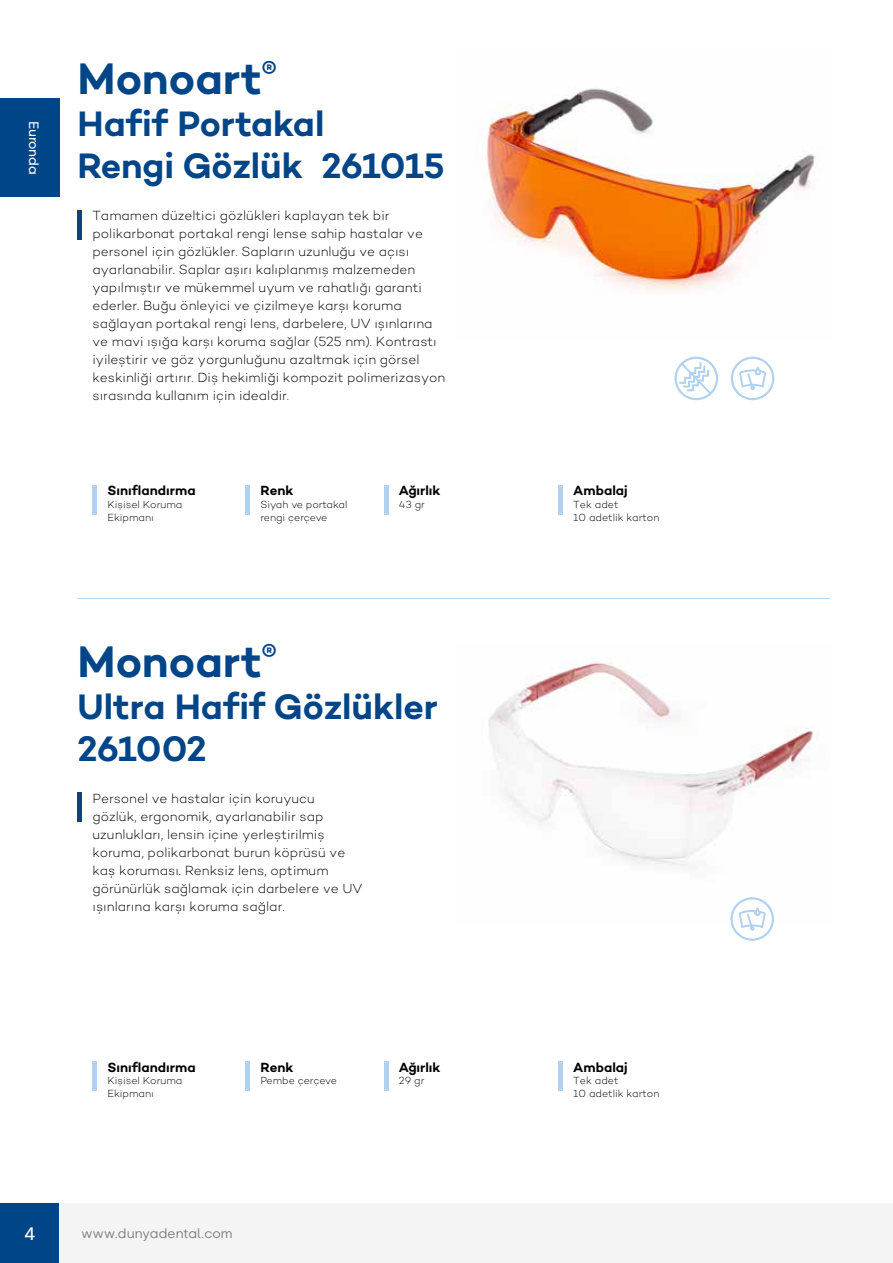
<style>
.page{position:relative;width:893px;height:1263px;background:#fff}
.page>*{position:absolute;margin:0;border:0;box-sizing:border-box;transform-origin:0 0}
.t1{font:600 45px "Campton";color:#004587}
.t2{font:600 36px/42px "Campton";color:#004587}
.t3{font:500 18px "Glence";color:#fff}
.t4{font:300 13.5px/18px "Campton";color:#000}
.t5{font:600 13.5px "Campton";color:#000}
.t6{font:13.5px "Glence";letter-spacing:.01em;color:#7c7b7b}
.t7{font:500 13.5px "Glence";letter-spacing:-.015em;color:#fff}
.t8{font:300 10.5px/12.6px "Campton";color:#000}
</style>
<div class="page">
<div style="left:0;top:1203px;width:60px;height:60px;background:#004587"></div>
<div style="left:60px;top:1203px;width:833px;height:60px;background:#f4f4f4"></div>
<div style="left:0;top:99px;width:60px;height:98px;background:#004587"></div>
<img style="left:486px;top:88px;width:330px;height:206px">
<img style="left:489px;top:660px;width:330px;height:206px">
<hr style="left:78px;top:598px;width:752px;height:1px;background:#b0d2f0">
<hr style="left:78px;top:210px;width:4px;height:30px;background:#004587">
<hr style="left:78px;top:792px;width:4px;height:30px;background:#004587">
<svg style="left:730px;top:897px;width:44px;height:44px"></svg>
<div style="left:92px;top:485px;width:5px;height:30px;background:#b0d2f0"></div>
<div style="left:92px;top:1061px;width:5px;height:30px;background:#b0d2f0"></div>
<hr style="left:384px;top:485px;width:4px;height:30px;background:#b0d2f0">
<hr style="left:384px;top:1061px;width:4px;height:30px;background:#b0d2f0">
<hr style="left:246px;top:485px;width:4px;height:30px;background:#b0d2f0">
<hr style="left:246px;top:1061px;width:4px;height:30px;background:#b0d2f0">
<div style="left:558px;top:485px;width:5px;height:30px;background:#b0d2f0"></div>
<div style="left:558px;top:1061px;width:5px;height:30px;background:#b0d2f0"></div>
<svg style="left:674px;top:356px;width:44px;height:44px"></svg>
<svg style="left:731px;top:356px;width:44px;height:44px"></svg>
<p class="t7" style="left:41px;top:121px;width:55px;rotate:90deg">Euronda</p>
<h1 class="t1" style="left:78px;top:50px;width:201px">Monoart<sup>®</sup></h1>
<h2 class="t2" style="left:78px;top:102px;width:369px">Hafif Portakal<br>Rengi Gözlük 261015</h2>
<p class="t4" style="left:92px;top:206px;width:354px">Tamamen düzeltici gözlükleri kaplayan tek bir polikarbonat portakal rengi lense sahip hastalar ve personel için gözlükler. Sapların uzunluğu ve açısı ayarlanabilir. Saplar aşırı kalıplanmış malzemeden yapılmıştır ve mükemmel uyum ve rahatlığı garanti ederler. Buğu önleyici ve çizilmeye karşı koruma sağlayan portakal rengi lens, darbelere, UV ışınlarına ve mavi ışığa karşı koruma sağlar (525 nm). Kontrastı iyileştirir ve göz yorgunluğunu azaltmak için görsel keskinliği artırır. Diş hekimliği kompozit polimerizasyon sırasında kullanım için idealdir.</p>
<p class="t5" style="left:107px;top:482px;width:90px">Sınıflandırma</p>
<p class="t8" style="left:107px;top:498px;width:77px">Kişisel Koruma<br>Ekipmanı</p>
<p class="t5" style="left:260px;top:482px;width:34px">Renk</p>
<p class="t8" style="left:260px;top:498px;width:88px">Siyah ve portakal rengi çerçeve</p>
<p class="t5" style="left:399px;top:482px;width:43px">Ağırlık</p>
<p class="t8" style="left:399px;top:498px;width:27px">43 gr</p>
<h1 class="t1" style="left:78px;top:632px;width:201px">Monoart<sup>®</sup></h1>
<h2 class="t2" style="left:78px;top:685px;width:362px">Ultra Hafif Gözlükler<br>261002</h2>
<p class="t4" style="left:92px;top:789px;width:272px">Personel ve hastalar için koruyucu<br>gözlük, ergonomik, ayarlanabilir sap uzunlukları, lensin içine yerleştirilmiş koruma, polikarbonat burun köprüsü ve kaş koruması. Renksiz lens, optimum görünürlük sağlamak için darbelere ve UV ışınlarına karşı koruma sağlar.</p>
<p class="t5" style="left:107px;top:1058px;width:90px">Sınıflandırma</p>
<p class="t8" style="left:107px;top:1074px;width:77px">Kişisel Koruma<br>Ekipmanı</p>
<p class="t5" style="left:260px;top:1058px;width:34px">Renk</p>
<p class="t8" style="left:260px;top:1074px;width:78px">Pembe çerçeve</p>
<p class="t5" style="left:399px;top:1058px;width:43px">Ağırlık</p>
<p class="t8" style="left:399px;top:1074px;width:27px">29 gr</p>
<h3 class="t3" style="left:24px;top:1224px;width:13px">4</h3>
<p class="t6" style="left:82px;top:1226px;width:153px">www.dunyadental.com</p>
<p class="t5" style="left:573px;top:482px;width:56px">Ambalaj</p>
<p class="t8" style="left:573px;top:498px;width:88px">Tek adet<br>10 adetlik karton</p>
<p class="t5" style="left:573px;top:1058px;width:56px">Ambalaj</p>
<p class="t8" style="left:573px;top:1074px;width:88px">Tek adet<br>10 adetlik karton</p>
</div>
